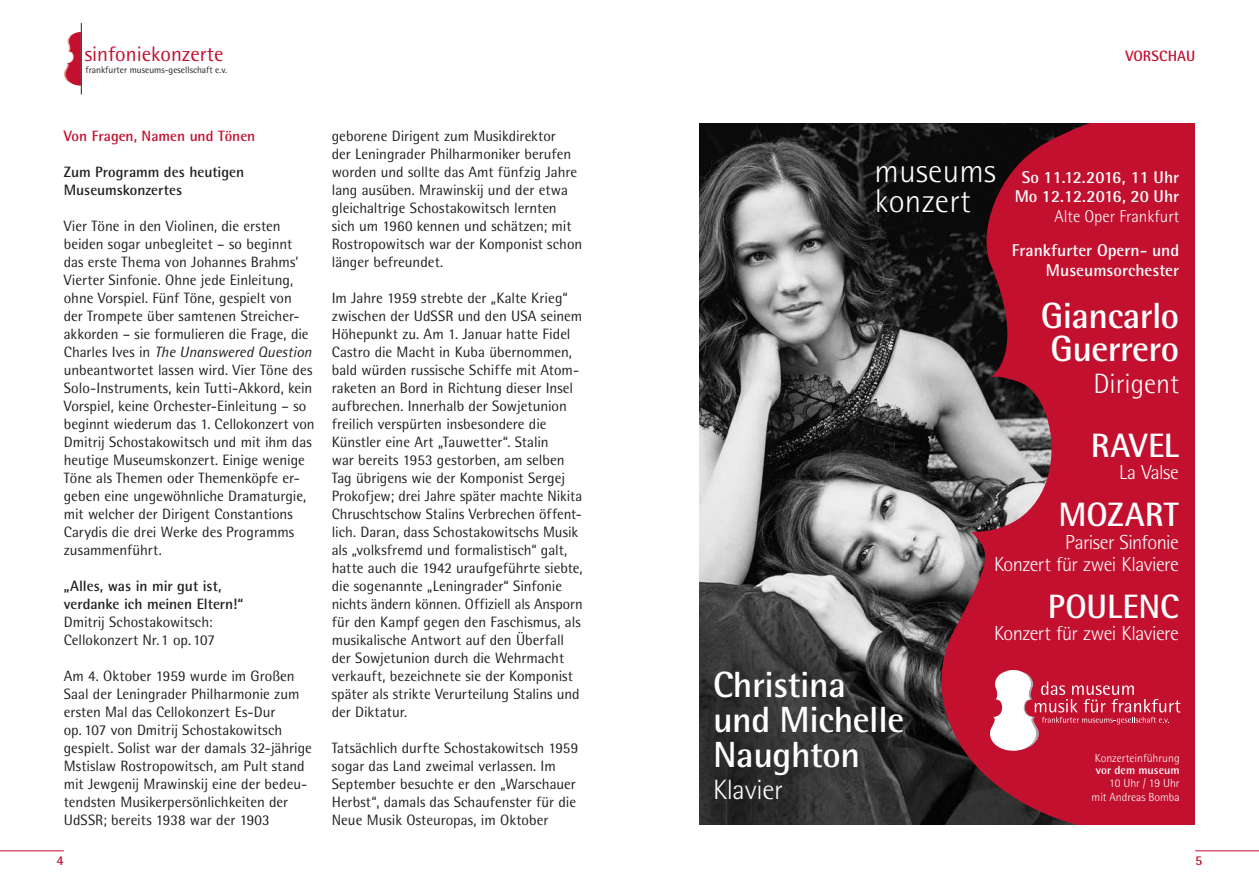
<style>
.page{position:relative;width:1259px;height:893px;background:#fff}
.page>*{position:absolute;margin:0;border:0;box-sizing:border-box;transform-origin:0 0}
.t1{font:700 36.45px/35px "Rotis Semi Sans";letter-spacing:-.01em;color:#fff}
.t2{font:700 33.75px "Rotis Semi Sans";color:#fff}
.t3{font:300 33px/30.3px "Rotis Semi Sans";letter-spacing:.01em;color:#fff}
.t4{font:300 27.9px "Rotis Semi Sans";color:#fff}
.t5{font:21px "Rotis Semi Sans";color:#c3102f}
.t6{font:300 20.25px/22px "Rotis Semi Sans";letter-spacing:-.025em;color:#fff;text-align:right}
.t7{font:700 17.1px/19.4px "Rotis Semi Sans";color:#fff;text-align:center}
.t8{font:300 17.1px "Rotis Semi Sans";color:#fff}
.t9{font:15px/18px "Rotis Semi Sans";color:#231f20}
.t10{font:700 15px/18px "Rotis Semi Sans";letter-spacing:-.005em;color:#231f20}
.t11{font:700 15px "Rotis Semi Sans";color:#c3102f}
.t12{font:700 13.5px "Rotis Sans Serif";color:#c3102f}
.t13{font:700 13.5px "Rotis Semi Sans";color:#c3102f}
.t14{font:300 11.7px/14.1px "Rotis Semi Sans";color:#fff;text-align:right}
.t15{font:700 11.7px "Rotis Semi Sans";color:#fff}
.t16{font:9.45px "Rotis Semi Sans";color:#231f20}
.s1{font-style:italic}
</style>
<div class="page">
<hr style="left:0;top:850px;width:64px;height:1px;background:#c3102f">
<hr style="left:1195px;top:850px;width:64px;height:1px;background:#c3102f">
<svg style="left:64px;top:32px;width:17px;height:54px"></svg>
<hr style="left:81px;top:23px;width:1px;height:71px;background:#231f20">
<img style="left:699px;top:123px;width:242px;height:701px">
<svg style="left:941px;top:123px;width:253px;height:701px;background:#a31e35"></svg>
<hr style="left:1141px;top:123px;width:53px;height:1px;background:#c3102f">
<hr style="left:1141px;top:824px;width:53px;height:1px;background:#c3102f">
<svg style="left:990px;top:670px;width:190px;height:81px"></svg>
<h3 class="t5" style="left:85px;top:42px;width:140px">sinfoniekonzerte</h3>
<p class="t16" style="left:86px;top:65px;width:143px">frankfurter museums-gesellschaft e.v.</p>
<p class="t11" style="left:64px;top:127px;width:193px">Von Fragen, Namen und Tönen</p>
<p class="t10" style="left:64px;top:163px;width:182px">Zum Programm des heutigen<br>Museumskonzertes</p>
<p class="t9" style="left:64px;top:217px;width:252px">Vier Töne in den Violinen, die ersten beiden sogar unbegleitet – so beginnt das erste Thema von Johannes Brahms’ Vierter Sinfonie. Ohne jede Einleitung, ohne Vorspiel. Fünf Töne, gespielt von der Trompete über samtenen Streicher&shy;akkorden – sie formulieren die Frage, die Charles Ives in <span class="s1">The Unanswered Question </span>unbeantwortet lassen wird. Vier Töne des Solo-Instruments, kein Tutti-Akkord, kein Vorspiel, keine Orchester-Einleitung – so beginnt wiederum das 1. Cellokonzert von Dmitrij Schostakowitsch und mit ihm das heutige Museumskonzert. Einige wenige Töne als Themen oder Themenköpfe er&shy;geben eine ungewöhnliche Dramaturgie, mit welcher der Dirigent Constantions Carydis die drei Werke des Programms zusammenführt.</p>
<p class="t10" style="left:64px;top:577px;width:181px">„Alles, was in mir gut ist, verdanke ich meinen Eltern!“</p>
<p class="t9" style="left:64px;top:613px;width:153px">Dmitrij Schostakowitsch:<br>Cellokonzert Nr.1 op. 107</p>
<p class="t9" style="left:64px;top:667px;width:250px">Am 4. Oktober 1959 wurde im Großen Saal der Leningrader Philharmonie zum ersten Mal das Cellokonzert Es-Dur<br>op. 107 von Dmitrij Schostakowitsch gespielt. Solist war der damals 32-jährige Mstislaw Rostropowitsch, am Pult stand mit Jewgenij Mrawinskij eine der bedeu&shy;tendsten Musikerpersönlichkeiten der UdSSR; bereits 1938 war der 1903</p>
<p class="t9" style="left:332px;top:127px;width:252px">geborene Dirigent zum Musikdirektor<br>der Leningrader Philharmoniker berufen worden und sollte das Amt fünfzig Jahre lang ausüben. Mrawinskij und der etwa gleichaltrige Schostakowitsch lernten sich um 1960 kennen und schätzen; mit Rostropowitsch war der Komponist schon länger befreundet.</p>
<p class="t9" style="left:332px;top:289px;width:252px">Im Jahre 1959 strebte der „Kalte Krieg“ zwischen der UdSSR und den USA seinem Höhepunkt zu. Am 1. Januar hatte Fidel Castro die Macht in Kuba übernommen, bald würden russische Schiffe mit Atom&shy;raketen an Bord in Richtung dieser Insel aufbrechen. Innerhalb der Sowjetunion freilich verspürten insbesondere die Künstler eine Art „Tauwetter“. Stalin<br>war bereits 1953 gestorben, am selben Tag übrigens wie der Komponist Sergej Prokofjew; drei Jahre später machte Nikita Chruschtschow Stalins Verbrechen öffent&shy;lich. Daran, dass Schostakowitschs Musik als „volksfremd und formalistisch“ galt, hatte auch die 1942 uraufgeführte siebte, die sogenannte „Leningrader“ Sinfonie nichts ändern können. Offiziell als Ansporn für den Kampf gegen den Faschismus, als musikalische Antwort auf den Überfall der Sowjetunion durch die Wehrmacht verkauft, bezeichnete sie der Komponist später als strikte Verurteilung Stalins und der Diktatur.</p>
<p class="t9" style="left:332px;top:739px;width:248px">Tatsächlich durfte Schostakowitsch 1959 sogar das Land zweimal verlassen. Im September besuchte er den „Warschauer Herbst“, damals das Schaufenster für die Neue Musik Osteuropas, im Oktober</p>
<p class="t11" style="left:1125px;top:47px;width:71px">VORSCHAU</p>
<h3 class="t3" style="left:874px;top:155px;width:123px">museums konzert</h3>
<p class="t7" style="left:1014px;top:167px;width:166px">So 11.12.2016, 11 Uhr<br>Mo 12.12.2016, 20 Uhr</p>
<p class="t8" style="left:1054px;top:206px;width:126px">Alte Oper Frankfurt</p>
<p class="t7" style="left:1012px;top:240px;width:169px;text-align:right">Frankfurter Opern- und<br>Museumsorchester</p>
<h1 class="t1" style="left:1041px;top:298px;width:140px;line-height:33.2px">Giancarlo<br>Guerrero</h1>
<h3 class="t4" style="left:1093px;top:368px;width:87px">Dirigent</h3>
<h1 class="t1" style="left:713px;top:667px;width:193px">Christina und Michelle<br>Naughton</h1>
<h3 class="t4" style="left:713px;top:773px;width:71px">Klavier</h3>
<h2 class="t2" style="left:1090px;top:425px;width:90px">RAVEL</h2>
<h3 class="t6" style="left:1119px;top:461px;width:61px">La Valse</h3>
<h2 class="t2" style="left:1058px;top:493px;width:122px">MOZART</h2>
<h3 class="t6" style="left:994px;top:531px;width:186px">Pariser Sinfonie<br>Konzert für zwei Klaviere</h3>
<h2 class="t2" style="left:1048px;top:586px;width:132px">POULENC</h2>
<h3 class="t6" style="left:994px;top:622px;width:186px">Konzert für zwei Klaviere</h3>
<p class="t14" style="left:1095px;top:750px;width:86px">Konzerteinführung</p>
<p class="t15" style="left:1096px;top:763px;width:85px">vor dem museum</p>
<p class="t14" style="left:1091px;top:776px;width:89px">10 Uhr / 19 Uhr mit Andreas Bomba</p>
<p class="t12" style="left:57px;top:852px;width:9px">4</p>
<p class="t13" style="left:1195px;top:852px;width:9px">5</p>
</div>
